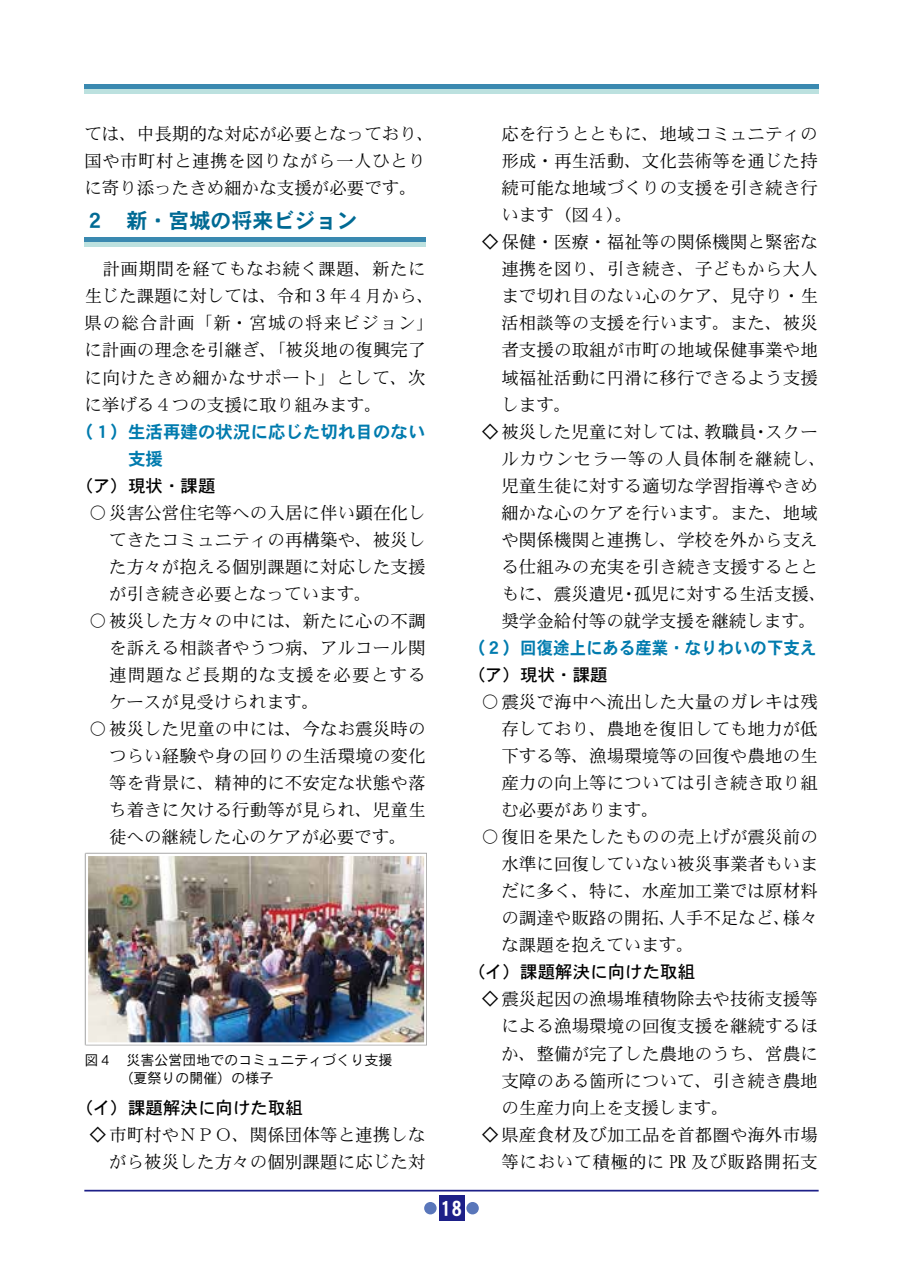
<style>
.page{position:relative;width:903px;height:1275px;background:#fff}
.page>*{position:absolute;margin:0;border:0;box-sizing:border-box;transform-origin:0 0}
.t1{font:21px "DFHS Gothic W7 WIN RKSJ H";color:#006a94}
.t2{font:21px "DFHS Gothic W7 WIN RKSJ H";color:#fff}
.t3{font:17.5px/26.9px "DFHS Mincho W3 WIN RKSJ H";letter-spacing:.005em;color:#000}
.t4{font:17.5px/27.1px "DFHS Gothic W7 WIN RKSJ H";color:#007bae}
.t5{font:17.5px "DFHS Gothic W5 WIN RKSJ H";color:#000}
.t6{font:17.5px "DFHS Mincho W3 WIN RKSJ H";letter-spacing:.035em;color:#000}
.t7{font:17.5px "DFHS Mincho W3 WIN RKSJ H";letter-spacing:.04em;color:#000}
.t8{font:17.5px "DFHS Mincho W3 WIN RKSJ H";letter-spacing:.07em;color:#000}
.t9{font:14px/17.5px "DFHS Gothic W3 WIN RKSJ H";color:#000}
.s1{font-family:"DFHS Gothic W7 WING RKSJ H"}
</style>
<div class="page">
<hr style="left:84px;top:1190px;width:735px;height:1px;background:#1d2088">
<div style="left:439px;top:1196px;width:25px;height:25px;background:#1d2088"></div>
<div style="left:466px;top:1202px;width:13px;height:12px;background:#5976ba;border-radius:50%"></div>
<div style="left:424px;top:1202px;width:13px;height:12px;background:#5976ba;border-radius:50%"></div>
<div style="left:84px;top:89px;width:734px;height:5px;background:#bce1df"></div>
<div style="left:84px;top:84px;width:734px;height:5px;background:#3a89b0"></div>
<img style="left:89px;top:856px;width:335px;height:186px">
<div style="left:86px;top:853px;width:341px;height:192px;border:2px solid #fff"></div>
<div style="left:84px;top:242px;width:342px;height:5px;background:#bce1df"></div>
<div style="left:84px;top:237px;width:342px;height:5px;background:#3a89b0"></div>
<p class="t3" style="left:84px;top:121px;width:351px">ては、中長期的な対応が必要となっており、国や市町村と連携を図りながら一人ひとりに寄り添ったきめ細かな支援が必要です。</p>
<p class="t1" style="left:84px;top:210px;width:274px">２　新・宮城の将来ビジョン</p>
<p class="t3" style="left:84px;top:256px;width:351px">　計画期間を経てもなお続く課題、新たに生じた課題に対しては、令和３年４月から、県の総合計画「新・宮城の将来ビジョン」に計画の理念を引継ぎ、「被災地の復興完了に向けたきめ細かなサポート」として、次に挙げる４つの支援に取り組みます。</p>
<p class="t4" style="left:84px;top:418px;width:343px;text-indent:-9px">（１）生活再建の状況に応じた切れ目のない　　 支援</p>
<p class="t5" style="left:76px;top:477px;width:141px">（ア）現状・課題</p>
<p class="t3" style="left:89px;top:499px;width:338px">〇災害公営住宅等への入居に伴い顕在化し</p>
<p class="t3" style="left:109px;top:526px;width:318px">てきたコミュニティの再構築や、被災し</p>
<p class="t3" style="left:109px;top:554px;width:318px">た方々が抱える個別課題に対応した支援</p>
<p class="t3" style="left:109px;top:581px;width:264px">が引き続き必要となっています。</p>
<p class="t3" style="left:89px;top:608px;width:338px">〇被災した方々の中には、新たに心の不調</p>
<p class="t3" style="left:109px;top:635px;width:318px">を訴える相談者やうつ病、アルコール関</p>
<p class="t8" style="left:109px;top:666px;width:318px">連問題など長期的な支援を必要とする</p>
<p class="t3" style="left:109px;top:689px;width:211px">ケースが見受けられます。</p>
<p class="t3" style="left:89px;top:716px;width:338px">〇被災した児童の中には、今なお震災時の</p>
<p class="t3" style="left:109px;top:743px;width:318px">つらい経験や身の回りの生活環境の変化</p>
<p class="t3" style="left:109px;top:770px;width:318px">等を背景に、精神的に不安定な状態や落</p>
<p class="t3" style="left:109px;top:797px;width:318px">ち着きに欠ける行動等が見られ、児童生</p>
<p class="t3" style="left:109px;top:824px;width:299px">徒への継続した心のケアが必要です。</p>
<p class="t9" style="left:84px;top:1052px;width:309px">図４　災害公営団地でのコミュニティづくり支援　　　（夏祭りの開催）の様子</p>
<p class="t5" style="left:76px;top:1098px;width:229px">（イ）課題解決に向けた取組</p>
<p class="t3" style="left:89px;top:1121px;width:338px;text-align:right">◇市町村やＮＰＯ、関係団体等と連携しながら被災した方々の個別課題に応じた対</p>
<p class="t2" style="left:435px;top:1198px;width:28px"><span class="s1">1</span>18</p>
<p class="t3" style="left:501px;top:121px;width:318px">応を行うとともに、地域コミュニティの</p>
<p class="t3" style="left:501px;top:148px;width:318px">形成・再生活動、文化芸術等を通じた持</p>
<p class="t3" style="left:501px;top:175px;width:318px">続可能な地域づくりの支援を引き続き行</p>
<p class="t3" style="left:501px;top:202px;width:133px">います（図４）。</p>
<p class="t3" style="left:481px;top:229px;width:338px">◇保健・医療・福祉等の関係機関と緊密な</p>
<p class="t3" style="left:501px;top:256px;width:318px">連携を図り、引き続き、子どもから大人</p>
<p class="t3" style="left:501px;top:283px;width:318px">まで切れ目のない心のケア、見守り・生</p>
<p class="t3" style="left:501px;top:310px;width:318px">活相談等の支援を行います。また、被災</p>
<p class="t3" style="left:501px;top:337px;width:318px">者支援の取組が市町の地域保健事業や地</p>
<p class="t3" style="left:501px;top:364px;width:318px">域福祉活動に円滑に移行できるよう支援</p>
<p class="t3" style="left:501px;top:391px;width:71px">します。</p>
<p class="t3" style="left:481px;top:418px;width:338px">◇被災した児童に対しては、教職員・スクー</p>
<p class="t6" style="left:501px;top:450px;width:327px">ルカウンセラー等の人員体制を継続し、</p>
<p class="t3" style="left:501px;top:472px;width:318px">児童生徒に対する適切な学習指導やきめ</p>
<p class="t3" style="left:501px;top:499px;width:318px">細かな心のケアを行います。また、地域</p>
<p class="t3" style="left:501px;top:526px;width:318px">や関係機関と連携し、学校を外から支え</p>
<p class="t3" style="left:501px;top:554px;width:318px">る仕組みの充実を引き続き支援するとと</p>
<p class="t3" style="left:501px;top:581px;width:327px">もに、震災遺児・孤児に対する生活支援、</p>
<p class="t3" style="left:501px;top:608px;width:316px">奨学金給付等の就学支援を継続します。</p>
<p class="t4" style="left:468px;top:635px;width:350px">（２）回復途上にある産業・なりわいの下支え</p>
<p class="t5" style="left:468px;top:666px;width:141px">（ア）現状・課題</p>
<p class="t3" style="left:481px;top:689px;width:338px">〇震災で海中へ流出した大量のガレキは残</p>
<p class="t3" style="left:501px;top:716px;width:318px">存しており、農地を復旧しても地力が低</p>
<p class="t3" style="left:501px;top:743px;width:318px">下する等、漁場環境等の回復や農地の生</p>
<p class="t3" style="left:501px;top:770px;width:318px">産力の向上等については引き続き取り組</p>
<p class="t3" style="left:501px;top:797px;width:159px">む必要があります。</p>
<p class="t3" style="left:481px;top:824px;width:338px">〇復旧を果たしたものの売上げが震災前の</p>
<p class="t3" style="left:501px;top:851px;width:318px">水準に回復していない被災事業者もいま</p>
<p class="t3" style="left:501px;top:878px;width:318px">だに多く、特に、水産加工業では原材料</p>
<p class="t3" style="left:501px;top:905px;width:318px">の調達や販路の開拓、人手不足など、様々</p>
<p class="t3" style="left:501px;top:932px;width:194px">な課題を抱えています。</p>
<p class="t5" style="left:468px;top:963px;width:229px">（イ）課題解決に向けた取組</p>
<p class="t3" style="left:481px;top:986px;width:338px">◇震災起因の漁場堆積物除去や技術支援等</p>
<p class="t3" style="left:501px;top:1013px;width:318px">による漁場環境の回復支援を継続するほ</p>
<p class="t3" style="left:501px;top:1040px;width:318px">か、整備が完了した農地のうち、営農に</p>
<p class="t3" style="left:501px;top:1067px;width:318px">支障のある箇所について、引き続き農地</p>
<p class="t3" style="left:501px;top:1094px;width:229px">の生産力向上を支援します。</p>
<p class="t3" style="left:481px;top:1121px;width:338px">◇県産食材及び加工品を首都圏や海外市場</p>
<p class="t7" style="left:501px;top:1153px;width:318px">等において積極的に PR 及び販路開拓支</p>
</div>
